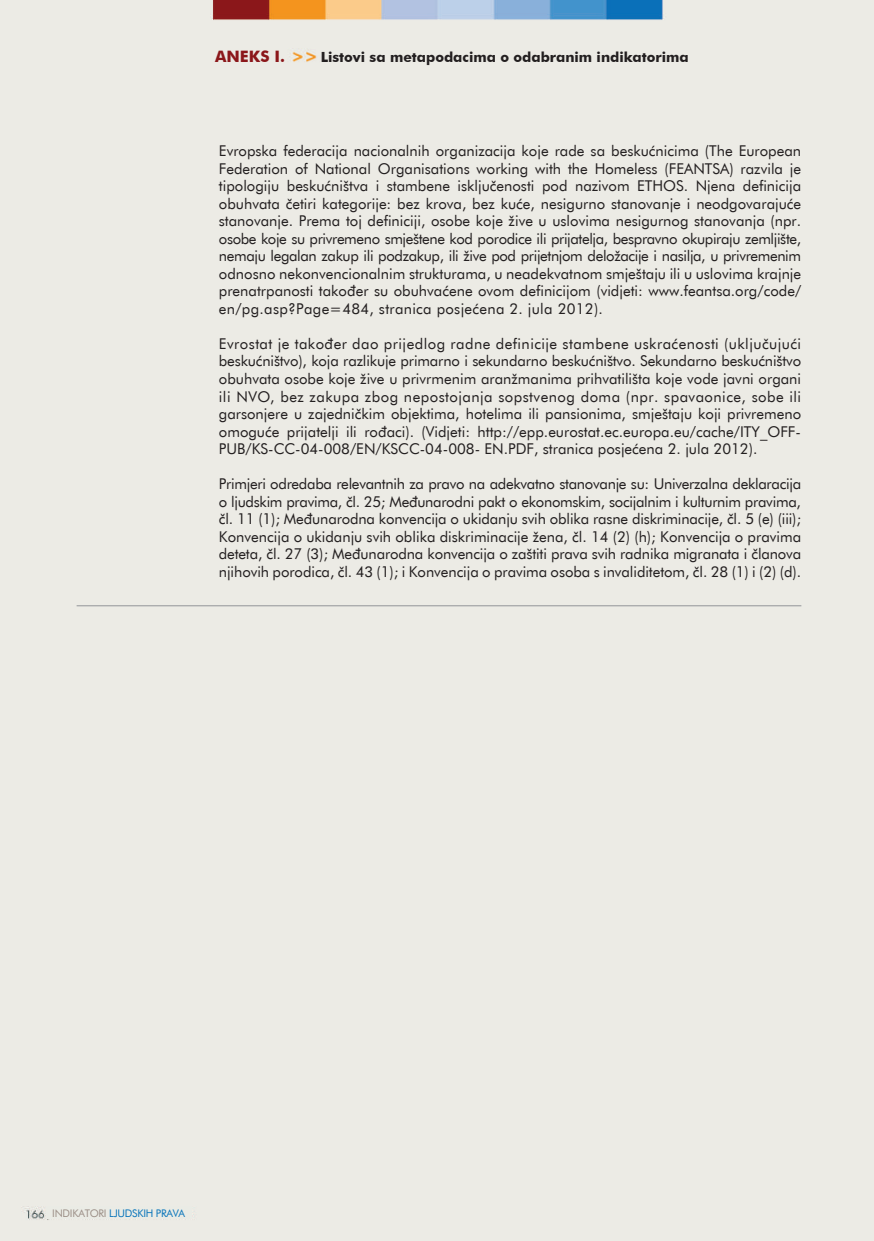
<style>
.page{position:relative;width:874px;height:1241px;background:#fff}
.page>*{position:absolute;margin:0;border:0;box-sizing:border-box;transform-origin:0 0}
.t1{font:700 15.75px "Futura BT";color:#8b171a}
.t2{font:14.88px/17.5px "Futura BT";color:#231f20;text-align:justify}
.t3{font:700 14px "Futura BT";color:#231f20}
.t4{font:10.5px "Futura BT";color:#0673ba}
.t5{font:10.5px "Futura BT";color:#9b8e86}
</style>
<div class="page">
<div style="left:0;top:0;width:873px;height:1240px;background:#ecebe5"></div>
<hr style="left:77px;top:605px;width:724px;height:1px;background:#939598">
<div style="left:46px;top:1206px;width:145px;height:12px;background:#eaebe5"></div>
<p class="t1" style="left:215px;top:47px;width:71px">Aneks I.</p>
<p class="t3" style="left:320px;top:49px;width:369px">Listovi sa metapodacima o odabranim indikatorima</p>
<p class="t2" style="left:219px;top:142px;width:583px">Evropska federacija nacionalnih organizacija koje rade sa beskućnicima (The European Federation of National Organisations working with the Homeless (FEANTSA) razvila je tipologiju beskućništva i stambene isključenosti pod nazivom ETHOS. Njena definicija obuhvata četiri kategorije: bez krova, bez kuće, nesigurno stanovanje i neodgovarajuće stanovanje. Prema toj definiciji, osobe koje žive u uslovima nesigurnog stanovanja (npr. osobe koje su privremeno smještene kod porodice ili prijatelja, bespravno okupiraju zemljište, nemaju legalan zakup ili podzakup, ili žive pod prijetnjom deložacije i nasilja, u privremenim odnosno nekonvencionalnim strukturama, u neadekvatnom smještaju ili u uslovima krajnje prenatrpanosti također su obuhvaćene ovom definicijom (vidjeti: www.feantsa.org/code/ en/pg.asp?Page=484, stranica posjećena 2. jula 2012).</p>
<p class="t2" style="left:219px;top:335px;width:583px">Evrostat je također dao prijedlog radne definicije stambene uskraćenosti (uključujući beskućništvo), koja razlikuje primarno i sekundarno beskućništvo. Sekundarno beskućništvo obuhvata osobe koje žive u privrmenim aranžmanima prihvatilišta koje vode javni organi ili NVO, bez zakupa zbog nepostojanja sopstvenog doma (npr. spavaonice, sobe ili garsonjere u zajedničkim objektima, hotelima ili pansionima, smještaju koji privremeno omoguće prijatelji ili rođaci). (Vidjeti: http://epp.eurostat.ec.europa.eu/cache/ITY_OFF-PUB/KS-CC-04-008/EN/KSCC-04-008- EN.PDF, stranica posjećena 2. jula 2012).</p>
<p class="t2" style="left:219px;top:475px;width:583px">Primjeri odredaba relevantnih za pravo na adekvatno stanovanje su: Univerzalna deklaracija o ljudskim pravima, čl. 25; Međunarodni pakt o ekonomskim, socijalnim i kulturnim pravima, čl. 11 (1); Međunarodna konvencija o ukidanju svih oblika rasne diskriminacije, čl. 5 (e) (iii); Konvencija o ukidanju svih oblika diskriminacije žena, čl. 14 (2) (h); Konvencija o pravima deteta, čl. 27 (3); Međunarodna konvencija o zaštiti prava svih radnika migranata i članova njihovih porodica, čl. 43 (1); i Konvencija o pravima osoba s invaliditetom, čl. 28 (1) i (2) (d).</p>
<p class="t5" style="left:52px;top:1206px;width:24px">indikatori</p>
<p class="t4" style="left:109px;top:1206px;width:29px">Lju dskih</p>
<p class="t4" style="left:156px;top:1206px;width:7px">prava</p>
</div>
